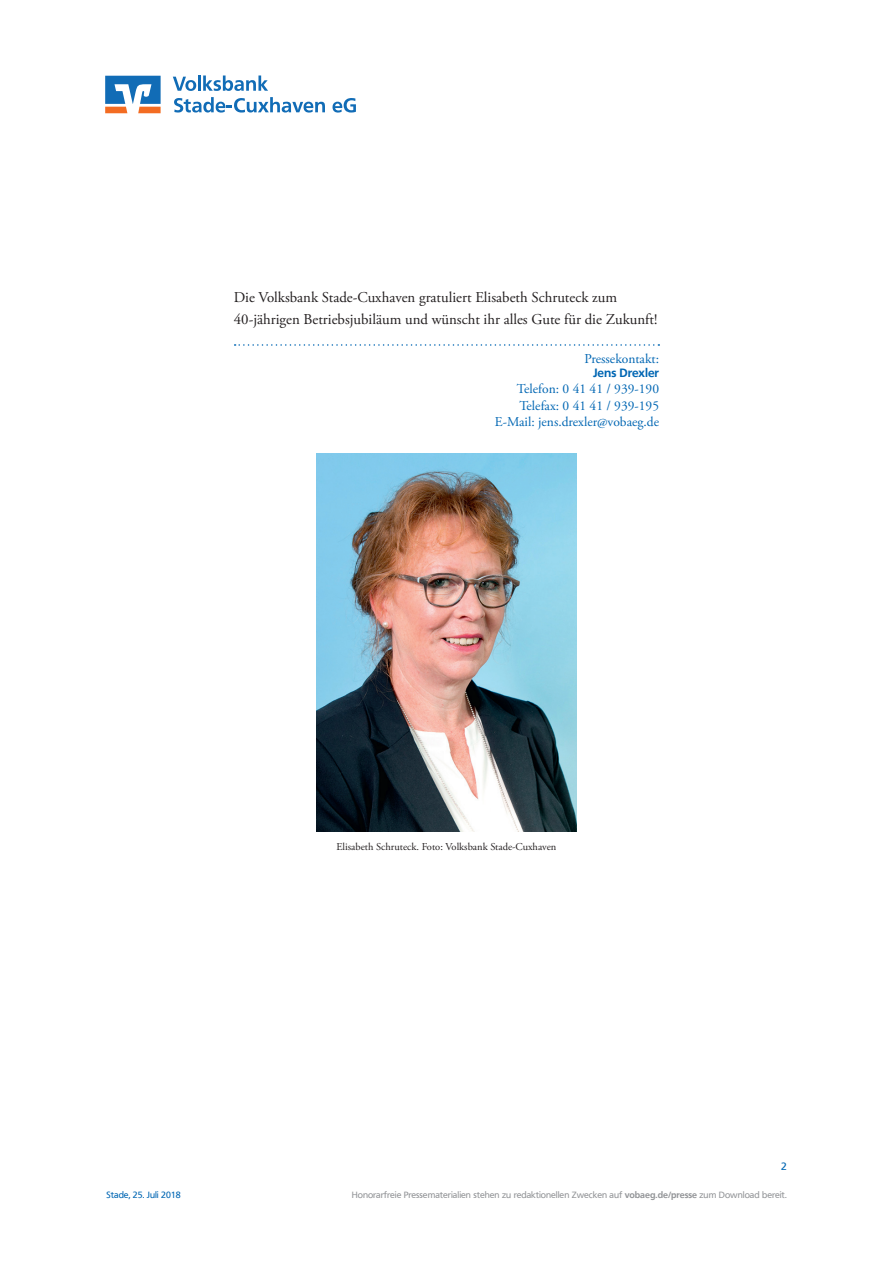
<style>
.page{position:relative;width:893px;height:1263px;background:#fff}
.page>*{position:absolute;margin:0;border:0;box-sizing:border-box;transform-origin:0 0}
.t1{font:15px/22.5px "Adobe Garamond Pro";color:#231f20}
.t2{font:13.5px/16.2px "Adobe Garamond Pro";color:#0166b3;text-align:right}
.t3{font:700 12px "Frutiger VR";color:#0166b3}
.t4{font:10.5px "Adobe Garamond Pro";color:#231f20}
.t5{font:10.5px "Frutiger VR";color:#0166b3}
.t6{font:9px "Frutiger VR";color:#939598}
.t7{font:9px "Frutiger VR";color:#0166b3}
.s1{font-weight:700}
</style>
<div class="page">
<svg style="left:235px;top:344px;width:424px;height:2px"></svg>
<img style="left:317px;top:453px;width:259px;height:379px">
<svg style="left:105px;top:76px;width:56px;height:37px"></svg>
<svg style="left:173px;top:77px;width:23px;height:14px"></svg>
<hr style="left:198px;top:75px;width:3px;height:16px;background:#116cb6">
<svg style="left:203px;top:75px;width:65px;height:16px"></svg>
<svg style="left:174px;top:97px;width:151px;height:16px"></svg>
<svg style="left:332px;top:98px;width:24px;height:15px"></svg>
<p class="t1" style="left:234px;top:286px;width:425px">Die Volksbank Stade-Cuxhaven gratuliert Elisabeth Schruteck zum<br>40-jährigen Betriebsjubiläum und wünscht ihr alles Gute für die Zukunft!</p>
<p class="t2" style="left:585px;top:351px;width:76px">Pressekontakt:</p>
<p class="t3" style="left:593px;top:366px;width:68px">Jens Drexler</p>
<p class="t2" style="left:495px;top:381px;width:166px">Telefon: 0 41 41 / 939-190<br>Telefax: 0 41 41 / 939-195<br>E-Mail: jens.drexler@vobaeg.de</p>
<p class="t4" style="left:337px;top:840px;width:221px">Elisabeth Schruteck. Foto: Volksbank Stade-Cuxhaven</p>
<p class="t5" style="left:781px;top:1160px;width:7px">2</p>
<p class="t7" style="left:107px;top:1189px;width:76px">Stade, 25. Juli 2018</p>
<p class="t6" style="left:352px;top:1189px;width:437px">Honorarfreie Pressematerialien stehen zu redaktionellen Zwecken auf <span class="s1">vobaeg.de/presse</span> zum Download bereit.</p>
</div>
